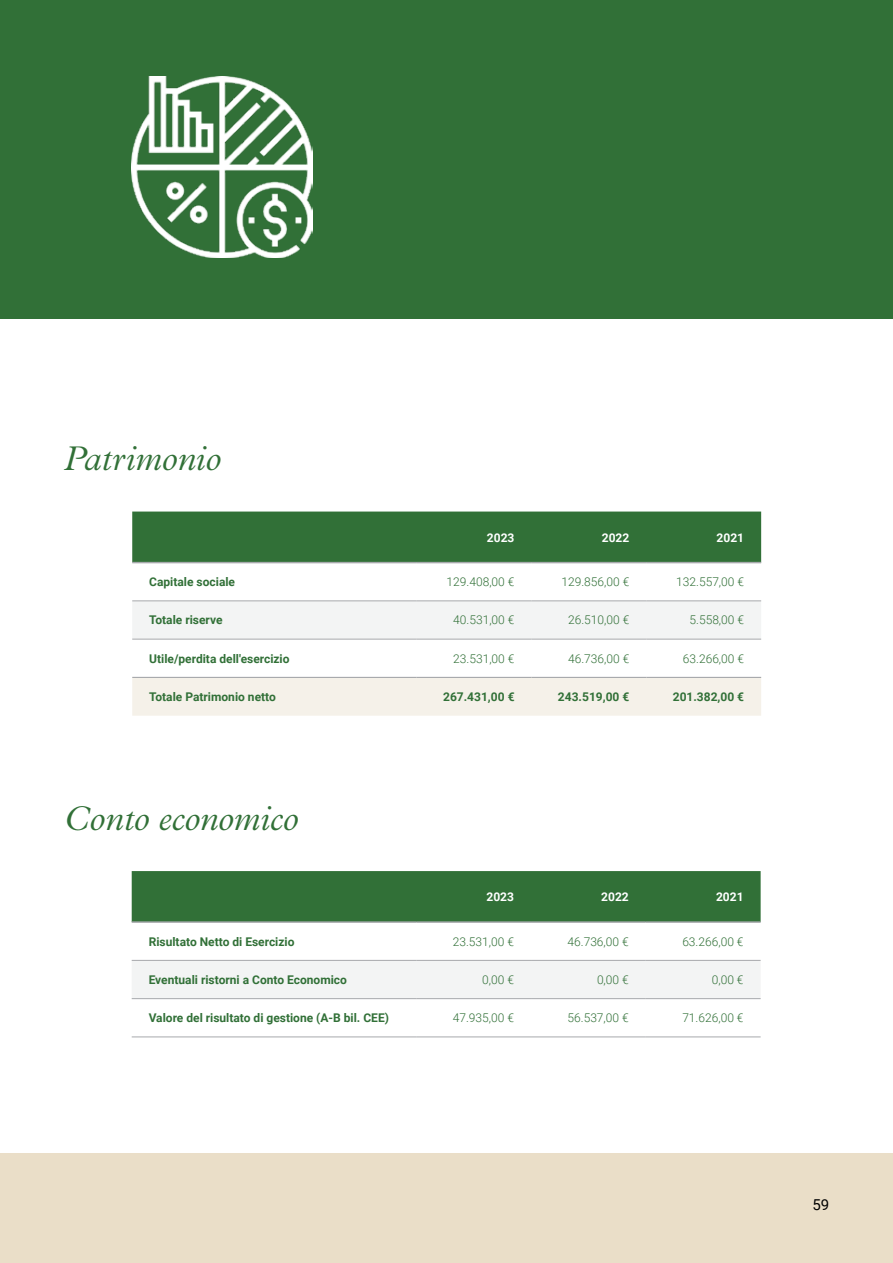
<style>
.page{position:relative;width:893px;height:1263px;background:#fff}
.page>*{position:absolute;margin:0;border:0;box-sizing:border-box;transform-origin:0 0}
.t1{font:italic 300 34.5px "Plantin MT Pro";color:#317037}
.t2{font:15px "Roboto";color:#000}
.t3{font:700 12px "Roboto";color:#317037}
.t4{font:300 12px "Roboto";color:#317037}
.t5{font:700 12px "Roboto";color:#fff}
</style>
<div class="page">
<div style="left:0;top:1153px;width:893px;height:110px;background:#eadec8"></div>
<div style="left:0;top:0;width:893px;height:319px;background:#317037"></div>
<div style="left:132px;top:511px;width:629px;height:51px;background:#317037"></div>
<svg style="left:132px;top:563px;width:629px;height:114px"></svg>
<div style="left:132px;top:602px;width:629px;height:37px;background:#f3f4f4"></div>
<div style="left:132px;top:678px;width:629px;height:38px;background:#f5f1e9"></div>
<hr style="left:132px;top:601px;width:285px;height:1px;background:#a7a9ac">
<hr style="left:417px;top:601px;width:114px;height:1px;background:#a7a9ac">
<hr style="left:531px;top:601px;width:115px;height:1px;background:#a7a9ac">
<hr style="left:646px;top:601px;width:115px;height:1px;background:#a7a9ac">
<hr style="left:132px;top:639px;width:285px;height:1px;background:#a7a9ac">
<hr style="left:417px;top:639px;width:114px;height:1px;background:#a7a9ac">
<hr style="left:531px;top:639px;width:115px;height:1px;background:#a7a9ac">
<hr style="left:646px;top:639px;width:115px;height:1px;background:#a7a9ac">
<hr style="left:132px;top:562px;width:285px;height:1px;background:#a7a9ac">
<hr style="left:417px;top:562px;width:114px;height:1px;background:#a7a9ac">
<hr style="left:531px;top:562px;width:115px;height:1px;background:#a7a9ac">
<hr style="left:646px;top:562px;width:115px;height:1px;background:#a7a9ac">
<hr style="left:132px;top:677px;width:285px;height:1px;background:#a7a9ac">
<hr style="left:417px;top:677px;width:114px;height:1px;background:#a7a9ac">
<hr style="left:531px;top:677px;width:115px;height:1px;background:#a7a9ac">
<hr style="left:646px;top:677px;width:115px;height:1px;background:#a7a9ac">
<div style="left:132px;top:871px;width:629px;height:50px;background:#317037"></div>
<svg style="left:132px;top:959px;width:629px;height:78px"></svg>
<div style="left:132px;top:961px;width:629px;height:37px;background:#f3f4f4"></div>
<hr style="left:132px;top:960px;width:284px;height:1px;background:#a7a9ac">
<hr style="left:416px;top:960px;width:115px;height:1px;background:#a7a9ac">
<hr style="left:531px;top:960px;width:115px;height:1px;background:#a7a9ac">
<hr style="left:646px;top:960px;width:115px;height:1px;background:#a7a9ac">
<hr style="left:132px;top:998px;width:284px;height:1px;background:#a7a9ac">
<hr style="left:416px;top:998px;width:115px;height:1px;background:#a7a9ac">
<hr style="left:531px;top:998px;width:115px;height:1px;background:#a7a9ac">
<hr style="left:646px;top:998px;width:115px;height:1px;background:#a7a9ac">
<hr style="left:132px;top:1037px;width:284px;height:1px;background:#a7a9ac">
<hr style="left:416px;top:1037px;width:115px;height:1px;background:#a7a9ac">
<hr style="left:531px;top:1037px;width:115px;height:1px;background:#a7a9ac">
<hr style="left:646px;top:1037px;width:115px;height:1px;background:#a7a9ac">
<hr style="left:132px;top:921px;width:284px;height:2px;background:#a7a9ac">
<hr style="left:416px;top:921px;width:115px;height:2px;background:#a7a9ac">
<hr style="left:531px;top:921px;width:115px;height:2px;background:#a7a9ac">
<hr style="left:646px;top:921px;width:115px;height:2px;background:#a7a9ac">
<img style="left:132px;top:77px;width:180px;height:180px">
<h1 class="t1" style="left:64px;top:439px;width:159px">Patrimonio</h1>
<p class="t5" style="left:487px;top:529px;width:29px">2023</p>
<p class="t5" style="left:602px;top:529px;width:29px">2022</p>
<p class="t5" style="left:717px;top:529px;width:29px">2021</p>
<p class="t3" style="left:149px;top:573px;width:87px">Capitale sociale</p>
<p class="t4" style="left:447px;top:573px;width:69px">129.408,00 €</p>
<p class="t4" style="left:561px;top:573px;width:69px">129.856,00 €</p>
<p class="t4" style="left:676px;top:573px;width:69px">132.557,00 €</p>
<p class="t3" style="left:149px;top:612px;width:75px">Totale riserve</p>
<p class="t4" style="left:453px;top:612px;width:63px">40.531,00 €</p>
<p class="t4" style="left:568px;top:612px;width:63px">26.510,00 €</p>
<p class="t4" style="left:689px;top:612px;width:56px">5.558,00 €</p>
<p class="t3" style="left:149px;top:650px;width:142px">Utile/perdita dell'esercizio</p>
<p class="t4" style="left:453px;top:650px;width:63px">23.531,00 €</p>
<p class="t4" style="left:568px;top:650px;width:63px">46.736,00 €</p>
<p class="t4" style="left:683px;top:650px;width:63px">63.266,00 €</p>
<p class="t3" style="left:149px;top:688px;width:128px">Totale Patrimonio netto</p>
<p class="t3" style="left:443px;top:688px;width:73px">267.431,00 €</p>
<p class="t3" style="left:558px;top:688px;width:73px">243.519,00 €</p>
<p class="t3" style="left:673px;top:688px;width:73px">201.382,00 €</p>
<h1 class="t1" style="left:64px;top:799px;width:236px">Conto economico</h1>
<p class="t5" style="left:486px;top:888px;width:29px">2023</p>
<p class="t5" style="left:601px;top:888px;width:29px">2022</p>
<p class="t5" style="left:716px;top:888px;width:29px">2021</p>
<p class="t3" style="left:149px;top:933px;width:147px">Risultato Netto di Esercizio</p>
<p class="t4" style="left:453px;top:933px;width:63px">23.531,00 €</p>
<p class="t4" style="left:567px;top:933px;width:63px">46.736,00 €</p>
<p class="t4" style="left:682px;top:933px;width:63px">63.266,00 €</p>
<p class="t3" style="left:149px;top:971px;width:200px">Eventuali ristorni a Conto Economico</p>
<p class="t4" style="left:482px;top:971px;width:33px">0,00 €</p>
<p class="t4" style="left:597px;top:971px;width:33px">0,00 €</p>
<p class="t4" style="left:712px;top:971px;width:33px">0,00 €</p>
<p class="t3" style="left:149px;top:1009px;width:242px">Valore del risultato di gestione (A-B bil. CEE)</p>
<p class="t4" style="left:453px;top:1009px;width:63px">47.935,00 €</p>
<p class="t4" style="left:567px;top:1009px;width:63px">56.537,00 €</p>
<p class="t4" style="left:682px;top:1009px;width:63px">71.626,00 €</p>
<p class="t2" style="left:812px;top:1194px;width:18px">59</p>
</div>
